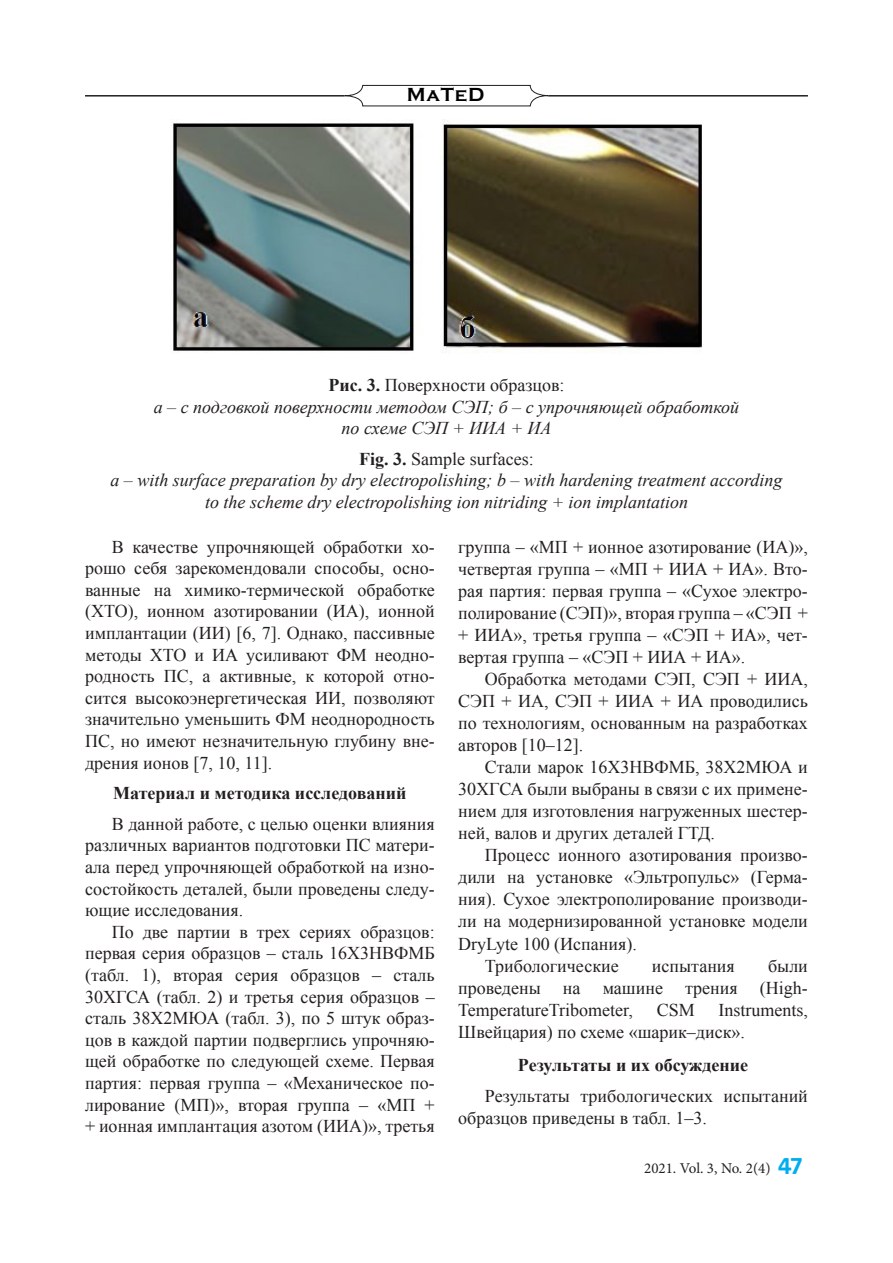
<style>
.page{position:relative;width:893px;height:1263px;background:#fff}
.page>*{position:absolute;margin:0;border:0;box-sizing:border-box;transform-origin:0 0}
.t1{font:700 25.5px "Calibri";color:#00aeef}
.t2{font:700 19.5px "Copperplate Gothic";letter-spacing:.04em;color:#000}
.t3{font:18px/21.6px "Times New Roman";color:#231f20;text-align:justify}
.Обычный_Text1{font:italic 18px/21.6px "Times New Roman";color:#231f20;text-align:center}
.t4{font:700 18px "Times New Roman";color:#231f20}
.t5{font:15px "Minion Pro";letter-spacing:-.005em;color:#231f20}
.s1{font-weight:700;font-style:normal}
.s2{font-style:normal}
</style>
<div class="page">
<hr style="left:548px;top:95px;width:260px;height:2px;background:#231f20">
<hr style="left:85px;top:95px;width:260px;height:2px;background:#231f20">
<svg style="left:344px;top:85px;width:205px;height:22px"></svg>
<img style="left:173px;top:119px;width:529px;height:234px">
<p class="t2" style="left:407px;top:84px;width:79px">MaTeD</p>
<p class="Обычный_Text1" style="left:154px;top:374px;width:587px"><span class="s1">Рис. 3.</span> <span class="s2">Поверхности образцов:<br></span>а – с подговкой поверхности методом СЭП; б – с упрочняющей обработкой по схеме СЭП + ИИА + ИА</p>
<p class="Обычный_Text1" style="left:110px;top:447px;width:674px"><span class="s1">Fig. 3.</span> <span class="s2">Sample surfaces:<br></span>a – with surface preparation by dry electropolishing; b – with hardening treatment according to the scheme dry electropolishing ion nitriding + ion implantation</p>
<p class="t3" style="left:85px;top:535px;width:351px;text-indent:27px">В качестве упрочняющей обработки хо&shy;рошо себя зарекомендовали способы, осно&shy;ванные на химико-термической обработке (ХТО), ионном азотировании (ИА), ионной имплантации (ИИ) [6, 7]. Однако, пассивные методы ХТО и ИА усиливают ФМ неодно&shy;родность ПС, а активные, к которой отно&shy;сится высокоэнергетическая ИИ, позволяют значительно уменьшить ФМ неоднородность ПС, но имеют незначительную глубину вне&shy;дрения ионов [7, 10, 11].</p>
<p class="t4" style="left:113px;top:781px;width:295px">Материал и методика исследований</p>
<p class="t3" style="left:85px;top:813px;width:351px;text-indent:27px">В данной работе, с целью оценки влияния различных вариантов подготовки ПС матери&shy;ала перед упрочняющей обработкой на изно&shy;состойкость деталей, были проведены следу&shy;ющие исследования.</p>
<p class="t3" style="left:85px;top:921px;width:351px;text-indent:27px">По две партии в трех сериях образцов: первая серия образцов – сталь 16Х3НВФМБ (табл. 1), вторая серия образцов – сталь 30ХГСА (табл. 2) и третья серия образцов – сталь 38Х2МЮА (табл. 3), по 5 штук образ&shy;цов в каждой партии подверглись упрочняю&shy;щей обработке по следующей схеме. Первая партия: первая группа – «Механическое по&shy;лирование (МП)», вторая группа – «МП + + ионная имплантация азотом (ИИА)», третья</p>
<p class="t3" style="left:458px;top:535px;width:351px;line-height:22px">группа – «МП + ионное азотирование (ИА)», четвертая группа – «МП + ИИА + ИА». Вто&shy;рая партия: первая группа – «Сухое электро&shy;полирование (СЭП)», вторая группа – «СЭП + + ИИА», третья группа – «СЭП + ИА», чет&shy;вертая группа – «СЭП + ИИА + ИА».</p>
<p class="t3" style="left:458px;top:667px;width:351px;line-height:22px;text-indent:27px">Обработка методами СЭП, СЭП + ИИА, СЭП + ИА, СЭП + ИИА + ИА проводились по технологиям, основанным на разработках авторов [10–12].</p>
<p class="t3" style="left:458px;top:756px;width:351px;line-height:22px;text-indent:27px">Стали марок 16Х3НВФМБ, 38Х2МЮА и 30ХГСА были выбраны в связи с их примене&shy;нием для изготовления нагруженных шестер&shy;ней, валов и других деталей ГТД.</p>
<p class="t3" style="left:458px;top:844px;width:351px;line-height:22px;text-indent:27px">Процесс ионного азотирования произво&shy;дили на установке «Эльтропульс» (Герма&shy;ния). Сухое электрополирование производи&shy;ли на модернизированной установке модели DryLyte 100 (Испания).</p>
<p class="t3" style="left:485px;top:954px;width:135px">Трибологические</p>
<p class="t3" style="left:652px;top:954px;width:84px">испытания</p>
<p class="t3" style="left:458px;top:954px;width:351px;line-height:22px;text-indent:310px">были проведены на машине трения (High-TemperatureTribometer,</p>
<p class="t3" style="left:657px;top:998px;width:40px">CSM</p>
<p class="t3" style="left:458px;top:998px;width:351px;line-height:22px;text-indent:260px">Instruments,<br>Швейцария) по схеме «шарик–диск».</p>
<p class="t4" style="left:518px;top:1053px;width:232px">Результаты и их обсуждение</p>
<p class="t3" style="left:458px;top:1085px;width:351px;line-height:22px;text-indent:27px">Результаты трибологических испытаний образцов приведены в табл. 1–3.</p>
<p class="t5" style="left:644px;top:1158px;width:128px">2021. Vol. 3, No. 2(4)</p>
<h1 class="t1" style="left:778px;top:1149px;width:26px">47</h1>
</div>
